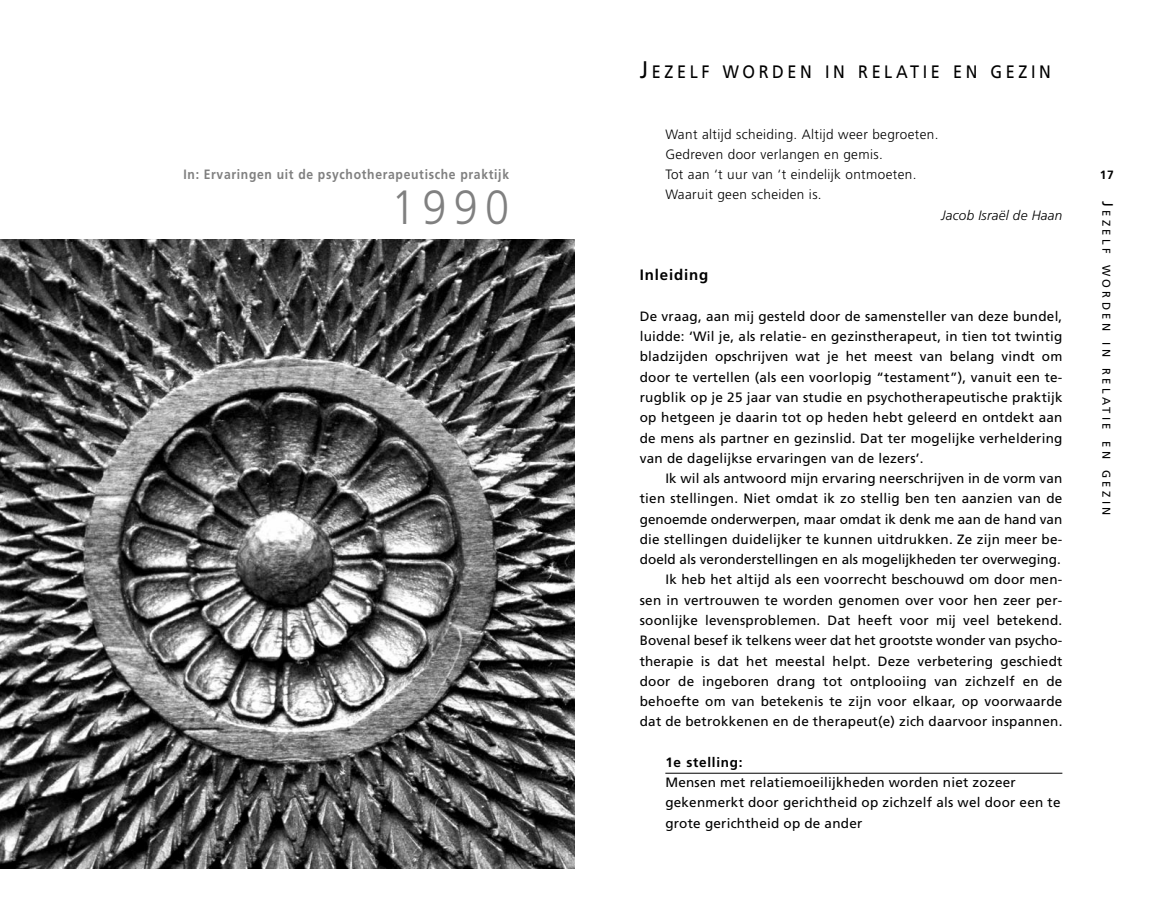
<style>
.page{position:relative;width:1149px;height:915px;background:#fff}
.page>*{position:absolute;margin:0;border:0;box-sizing:border-box;transform-origin:0 0}
.t1{font:300 48px "Frutiger";color:#808080;scale:.9 1}
.t2{font:18px "Frutiger";letter-spacing:.22em;color:#000;scale:.9 1}
.t3{font:700 15px "Frutiger";letter-spacing:.055em;color:#000}
.t4{font:13.5px/20.2px "Frutiger";letter-spacing:.015em;color:#000;text-align:justify}
.t5{font:300 13.5px/20.2px "Frutiger";letter-spacing:.03em;color:#000}
.t6{font:700 13.5px "Frutiger";letter-spacing:.055em;color:#808080;scale:.9 1}
.t7{font:italic 300 13.5px "Frutiger";letter-spacing:.015em;color:#000}
.t8{font:700 13.5px "Frutiger";letter-spacing:.055em;color:#000}
.t9{font:700 12px "Frutiger";color:#000}
.t10{font:11.25px "Frutiger";letter-spacing:.295em;color:#000}
.s1{font-size:24px}
.s2{font-size:15px}
</style>
<div class="page">
<hr style="left:665px;top:772px;width:396px;height:1px;background:#000">
<img style="left:0;top:240px;width:574px;height:627px">
<h2 class="t2" style="left:639px;top:64px;width:458px"><span class="s1">J</span>EZELF WORDEN IN RELATIE EN GEZIN</h2>
<p class="t5" style="left:665px;top:125px;width:274px">Want altijd scheiding. Altijd weer begroeten.<br>Gedreven door verlangen en gemis.<br>Tot aan ‘t uur van ‘t eindelijk ontmoeten.<br>Waaruit geen scheiden is.</p>
<p class="t6" style="left:183px;top:169px;width:363px">In: Ervaringen uit de psychotherapeutische praktijk</p>
<p class="t9" style="left:1099px;top:170px;width:16px">17</p>
<h1 class="t1" style="left:391px;top:188px;width:132px">1990</h1>
<p class="t10" style="left:1110px;top:201px;width:316px;rotate:90deg"><span class="s2">J</span>EZELF WORDEN IN RELATIE EN GEZIN</p>
<p class="t7" style="left:940px;top:209px;width:123px">Jacob Israël de Haan</p>
<p class="t3" style="left:639px;top:269px;width:70px">Inleiding</p>
<p class="t4" style="left:639px;top:307px;width:424px">De vraag, aan mij gesteld door de samensteller van deze bundel, luidde: ‘Wil je, als relatie- en gezinstherapeut, in tien tot twintig bladzijden opschrijven wat je het meest van belang vindt om door te vertellen (als een voorlopig “testament”), vanuit een te&shy;rugblik op je 25 jaar van studie en psychotherapeutische praktijk op hetgeen je daarin tot op heden hebt geleerd en ontdekt aan de mens als partner en gezinslid. Dat ter mogelijke verheldering van de dagelijkse ervaringen van de lezers’.</p>
<p class="t4" style="left:639px;top:469px;width:424px;text-align:right">Ik wil als antwoord mijn ervaring neerschrijven in de vorm van tien stellingen. Niet omdat ik zo stellig ben ten aanzien van de ge noemde onderwerpen, maar omdat ik denk me aan de hand van die stellingen duidelijker te kunnen uitdrukken. Ze zijn meer be - doeld als veronderstellingen en als mogelijkheden ter overweging.<br>Ik heb het altijd als een voorrecht beschouwd om door men-<br>sen in vertrouwen te worden genomen over voor hen zeer per&shy;soonlijke levensproblemen. Dat heeft voor mij veel betekend.<br>Bovenal besef ik telkens weer dat het grootste wonder van psycho - therapie is dat het meestal helpt. Deze verbetering geschiedt door de ingeboren drang tot ontplooiing van zichzelf en de behoefte om van betekenis te zijn voor elkaar, op voorwaarde dat de betrokkenen en de therapeut(e) zich daarvoor inspannen.</p>
<p class="t8" style="left:665px;top:756px;width:79px">1e stelling:</p>
<p class="t4" style="left:665px;top:773px;width:396px;text-align:left">Mensen met relatiemoeilijkheden worden niet zozeer<br>geken merkt door gerichtheid op zichzelf als wel door een te grote gerichtheid op de ander</p>
</div>
